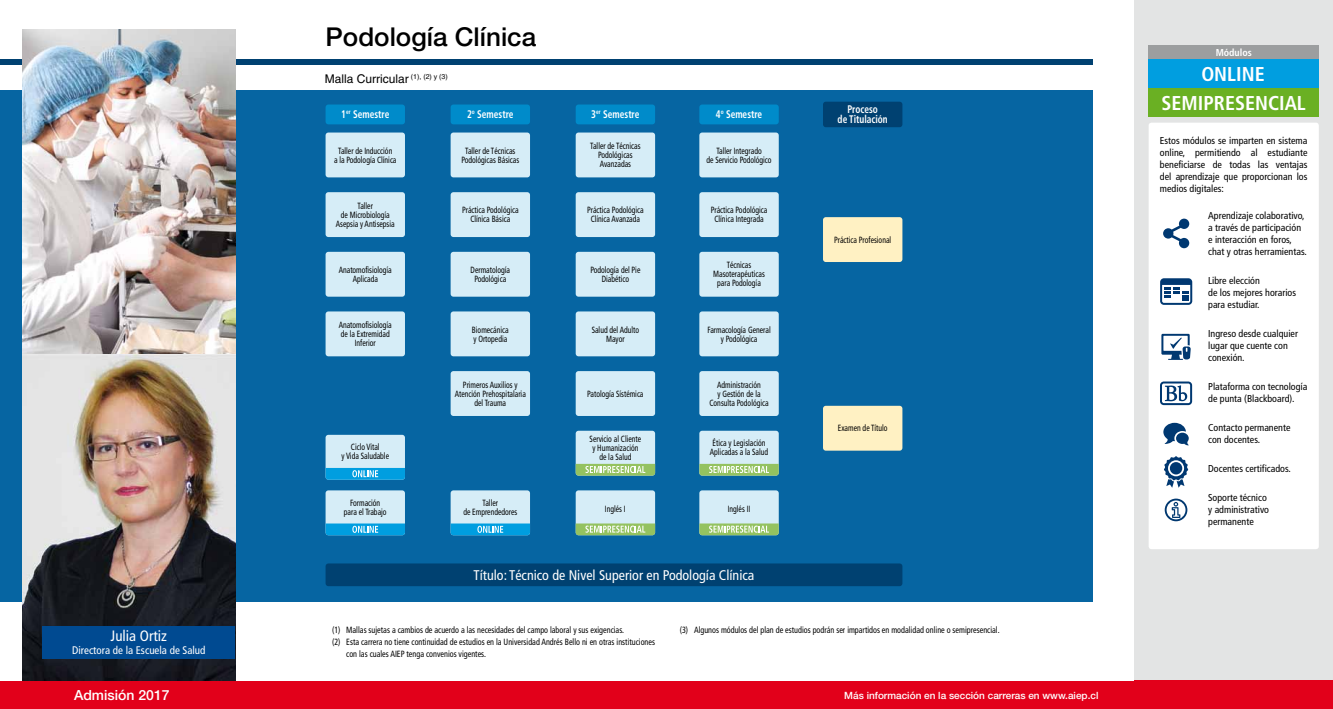
<style>
.page{position:relative;width:1333px;height:709px;background:#fff}
.page>*{position:absolute;margin:0;border:0;box-sizing:border-box;transform-origin:0 0}
.t1{font:500 26px "Helvetica Neue";color:#000}
.t2{font:700 condensed 20px/28.3px "Frutiger";color:#fff;text-align:center}
.t3{font:condensed 15px "Frutiger";color:#fff}
.t4{font:condensed 14px "Frutiger";color:#fff}
.t5{font:500 14px "Helvetica Neue";color:#fff}
.t6{font:12px "Helvetica";color:#000}
.t7{font:700 condensed 11px/10px "Frutiger";color:#fff;text-align:center;scale:.85 1}
.t8{font:condensed 11px "Frutiger";color:#fff}
.t9{font:condensed 10px/12px "Frutiger";color:#000}
.t10{font:500 10px "Helvetica Neue";color:#fff}
.t11{font:700 condensed 10px "Frutiger";color:#fff}
.t12{font:condensed 9px/9px "Frutiger";color:#000;text-align:center;scale:.85 1}
.t13{font:condensed 9px "Frutiger";color:#000;scale:.9 1}
</style>
<div class="page">
<div style="left:0;top:680px;width:1332px;height:29px;background:#e2001a"></div>
<div style="left:0;top:90px;width:1092px;height:512px;background:#0665a2"></div>
<div style="left:325px;top:563px;width:577px;height:23px;background:#004171;border-radius:3px"></div>
<div style="left:325px;top:104px;width:80px;height:20px;background:#008bca;border-radius:3px"></div>
<div style="left:450px;top:104px;width:80px;height:20px;background:#008bca;border-radius:3px"></div>
<div style="left:575px;top:104px;width:80px;height:20px;background:#008bca;border-radius:3px"></div>
<div style="left:699px;top:104px;width:79px;height:20px;background:#008bca;border-radius:3px"></div>
<div style="left:823px;top:102px;width:79px;height:25px;background:#004171;border-radius:3px"></div>
<div style="left:0;top:59px;width:1093px;height:5px;background:#004171"></div>
<div style="left:575px;top:490px;width:80px;height:45px;background:#d6edf7;border-radius:3px"></div>
<div style="left:699px;top:490px;width:79px;height:45px;background:#d6edf7;border-radius:3px"></div>
<div style="left:325px;top:490px;width:80px;height:45px;background:#d6edf7;border-radius:3px"></div>
<div style="left:450px;top:490px;width:80px;height:45px;background:#d6edf7;border-radius:3px"></div>
<div style="left:575px;top:431px;width:80px;height:44px;background:#d6edf7;border-radius:3px"></div>
<div style="left:699px;top:431px;width:79px;height:44px;background:#d6edf7;border-radius:3px"></div>
<div style="left:823px;top:406px;width:79px;height:44px;background:#fff1c3;border-radius:3px"></div>
<div style="left:575px;top:311px;width:80px;height:45px;background:#d6edf7;border-radius:3px"></div>
<div style="left:575px;top:371px;width:80px;height:45px;background:#d6edf7;border-radius:3px"></div>
<div style="left:699px;top:311px;width:79px;height:45px;background:#d6edf7;border-radius:3px"></div>
<div style="left:699px;top:371px;width:79px;height:45px;background:#d6edf7;border-radius:3px"></div>
<div style="left:325px;top:311px;width:80px;height:45px;background:#d6edf7;border-radius:3px"></div>
<div style="left:325px;top:252px;width:80px;height:45px;background:#d6edf7;border-radius:3px"></div>
<div style="left:450px;top:311px;width:80px;height:45px;background:#d6edf7;border-radius:3px"></div>
<div style="left:450px;top:371px;width:80px;height:45px;background:#d6edf7;border-radius:3px"></div>
<div style="left:325px;top:132px;width:80px;height:45px;background:#d6edf7;border-radius:3px"></div>
<div style="left:325px;top:192px;width:80px;height:45px;background:#d6edf7;border-radius:3px"></div>
<div style="left:450px;top:192px;width:80px;height:45px;background:#d6edf7;border-radius:3px"></div>
<div style="left:575px;top:132px;width:80px;height:45px;background:#d6edf7;border-radius:3px"></div>
<div style="left:450px;top:132px;width:80px;height:45px;background:#d6edf7;border-radius:3px"></div>
<div style="left:575px;top:192px;width:80px;height:45px;background:#d6edf7;border-radius:3px"></div>
<div style="left:699px;top:132px;width:79px;height:45px;background:#d6edf7;border-radius:3px"></div>
<div style="left:699px;top:192px;width:79px;height:45px;background:#d6edf7;border-radius:3px"></div>
<div style="left:450px;top:252px;width:80px;height:45px;background:#d6edf7;border-radius:3px"></div>
<div style="left:575px;top:252px;width:80px;height:45px;background:#d6edf7;border-radius:3px"></div>
<div style="left:699px;top:252px;width:79px;height:45px;background:#d6edf7;border-radius:3px"></div>
<div style="left:325px;top:435px;width:80px;height:44px;background:#d6edf7;border-radius:3px"></div>
<div style="left:823px;top:217px;width:79px;height:45px;background:#fff1c3;border-radius:3px"></div>
<svg style="left:450px;top:523px;width:80px;height:12px"></svg>
<svg style="left:325px;top:523px;width:80px;height:12px"></svg>
<svg style="left:325px;top:468px;width:80px;height:11px"></svg>
<svg style="left:575px;top:523px;width:80px;height:12px"></svg>
<svg style="left:699px;top:523px;width:79px;height:12px"></svg>
<svg style="left:575px;top:464px;width:80px;height:11px"></svg>
<svg style="left:699px;top:464px;width:79px;height:11px"></svg>
<div style="left:1134px;top:0;width:198px;height:709px;background:#e3e4e4"></div>
<div style="left:1134px;top:680px;width:198px;height:29px;background:#e2001a"></div>
<div style="left:1148px;top:45px;width:170px;height:15px;background:#9c9e9f"></div>
<div style="left:1148px;top:60px;width:170px;height:28px;background:#009ee0"></div>
<div style="left:1148px;top:88px;width:170px;height:28px;background:#6ab023"></div>
<div style="left:1148px;top:123px;width:170px;height:426px;background:#fff;border-radius:3px"></div>
<svg style="left:1164px;top:498px;width:23px;height:23px"></svg>
<svg style="left:1160px;top:278px;width:32px;height:27px"></svg>
<svg style="left:1161px;top:334px;width:29px;height:26px"></svg>
<svg style="left:1160px;top:381px;width:31px;height:24px"></svg>
<svg style="left:1163px;top:423px;width:25px;height:22px"></svg>
<svg style="left:1164px;top:456px;width:24px;height:32px"></svg>
<svg style="left:1163px;top:219px;width:26px;height:29px"></svg>
<img style="left:23px;top:29px;width:212px;height:651px">
<div style="left:42px;top:626px;width:193px;height:33px;background:#004a91"></div>
<h1 class="t1" style="left:325px;top:21px;width:212px">Podología Clínica</h1>
<h3 class="t6" style="left:325px;top:72px;width:124px">Malla Curricular <sup>(1),</sup> <sup>(2)</sup> <sup>y</sup> <sup>(3)</sup></h3>
<p class="t7" style="left:341px;top:109px;width:58px">1<sup>er</sup> Semestre</p>
<p class="t7" style="left:467px;top:109px;width:56px">2<sup>o</sup> Semestre</p>
<p class="t7" style="left:591px;top:109px;width:58px">3<sup>er</sup> Semestre</p>
<p class="t7" style="left:715px;top:109px;width:56px">4<sup>o</sup> Semestre</p>
<p class="t7" style="left:837px;top:105px;width:60px">Proceso<br>de Titulación</p>
<h3 class="t3" style="left:111px;top:626px;width:58px">Julia Ortiz</h3>
<p class="t8" style="left:72px;top:643px;width:135px">Directora de la Escuela de Salud</p>
<p class="t12" style="left:334px;top:146px;width:75px">Taller de Inducción<br>a la Podología Clínica</p>
<p class="t12" style="left:461px;top:146px;width:69px">Taller de Técnicas<br>Podológicas Básicas</p>
<p class="t12" style="left:590px;top:142px;width:61px">Taller de Técnicas<br>Podológicas<br>Avanzadas</p>
<p class="t12" style="left:706px;top:146px;width:78px">Taller Integrado<br>de Servicio Podológico</p>
<p class="t12" style="left:336px;top:201px;width:71px">Taller<br>de Microbiología<br>Asepsia y Antisepsia</p>
<p class="t12" style="left:462px;top:206px;width:68px">Práctica Podológica<br>Clínica Básica</p>
<p class="t12" style="left:587px;top:206px;width:68px">Práctica Podológica<br>Clínica Avanzada</p>
<p class="t12" style="left:710px;top:206px;width:68px">Práctica Podológica<br>Clínica Integrada</p>
<p class="t12" style="left:834px;top:235px;width:69px">Práctica Profesional</p>
<p class="t12" style="left:339px;top:265px;width:64px">Anatomofisiología<br>Aplicada</p>
<p class="t12" style="left:470px;top:265px;width:48px">Dermatología<br>Podológica</p>
<p class="t12" style="left:590px;top:265px;width:60px">Podología del Pie<br>Diabético</p>
<p class="t12" style="left:713px;top:261px;width:62px">Técnicas<br>Masoterapéuticas para Podología</p>
<p class="t12" style="left:339px;top:320px;width:64px">Anatomofisiología de la Extremidad<br>Inferior</p>
<p class="t12" style="left:472px;top:325px;width:45px;text-align:left">Biomecánica y Ortopedia</p>
<p class="t12" style="left:591px;top:325px;width:57px">Salud del Adulto<br>Mayor</p>
<p class="t12" style="left:707px;top:325px;width:76px">Farmacología General y Podológica</p>
<p class="t12" style="left:455px;top:380px;width:85px">Primeros Auxilios y<br>Atención Prehospitalaria del Trauma</p>
<p class="t12" style="left:587px;top:389px;width:68px">Patología Sístémica</p>
<p class="t12" style="left:709px;top:380px;width:71px">Administración<br>y Gestión de la<br>Consulta Podológica</p>
<p class="t12" style="left:837px;top:424px;width:60px">Examen de Título</p>
<p class="t12" style="left:341px;top:443px;width:57px">Ciclo Vital<br>y Vida Saludable</p>
<p class="t12" style="left:589px;top:435px;width:62px">Servicio al Cliente y Humanización de la Salud</p>
<p class="t12" style="left:710px;top:438px;width:70px">Ética y Legislación<br>Aplicadas a la Salud</p>
<p class="t12" style="left:344px;top:498px;width:52px">Formación para el Trabajo</p>
<p class="t12" style="left:463px;top:498px;width:65px">Taller<br>de Emprendedores</p>
<p class="t12" style="left:605px;top:504px;width:26px">Inglés I</p>
<p class="t12" style="left:727px;top:504px;width:28px">Inglés II</p>
<h3 class="t4" style="left:473px;top:567px;width:282px">Título: Técnico de Nivel Superior en Podología Clínica</h3>
<p class="t13" style="left:332px;top:625px;width:326px">(1) Mallas sujetas a cambios de acuerdo a las necesidades del campo laboral y sus exigencias.</p>
<p class="t13" style="left:332px;top:637px;width:360px">(2) Esta carrera no tiene continuidad de estudios en la Universidad Andrés Bello ni en otras instituciones</p>
<p class="t13" style="left:346px;top:649px;width:157px">con las cuales AIEP tenga convenios vigentes.</p>
<p class="t13" style="left:679px;top:625px;width:357px">(3) Algunos módulos del plan de estudios podrán ser impartidos en modalidad online o semipresencial.</p>
<h3 class="t5" style="left:74px;top:687px;width:97px">Admisión 2017</h3>
<p class="t10" style="left:844px;top:689px;width:256px">Más información en la sección carreras en www.aiep.cl</p>
<p class="t11" style="left:1215px;top:47px;width:38px">Módulos</p>
<h2 class="t2" style="left:1161px;top:60px;width:146px">ONLINE<br>SEMIPRESENCIAL</h2>
<p class="t9" style="left:1159px;top:135px;width:149px;text-align:justify">Estos módulos se imparten en sistema online, permitiendo al estudiante beneficiarse de todas las ventajas del aprendizaje que proporcionan los medios digitales:</p>
<p class="t9" style="left:1208px;top:209px;width:100px">Aprendizaje colaborativo, a través de participación e interacción en foros, chat y otras herramientas.</p>
<p class="t9" style="left:1208px;top:274px;width:89px">Libre elección<br>de los mejores horarios para estudiar.</p>
<p class="t9" style="left:1208px;top:327px;width:91px">Ingreso desde cualquier lugar que cuente con conexión.</p>
<p class="t9" style="left:1208px;top:380px;width:101px">Plataforma con tecnología de punta (Blackboard).</p>
<p class="t9" style="left:1208px;top:421px;width:84px">Contacto permanente con docentes.</p>
<p class="t9" style="left:1208px;top:462px;width:84px">Docentes certificados.</p>
<p class="t9" style="left:1208px;top:491px;width:62px">Soporte técnico y administrativo permanente</p>
</div>
